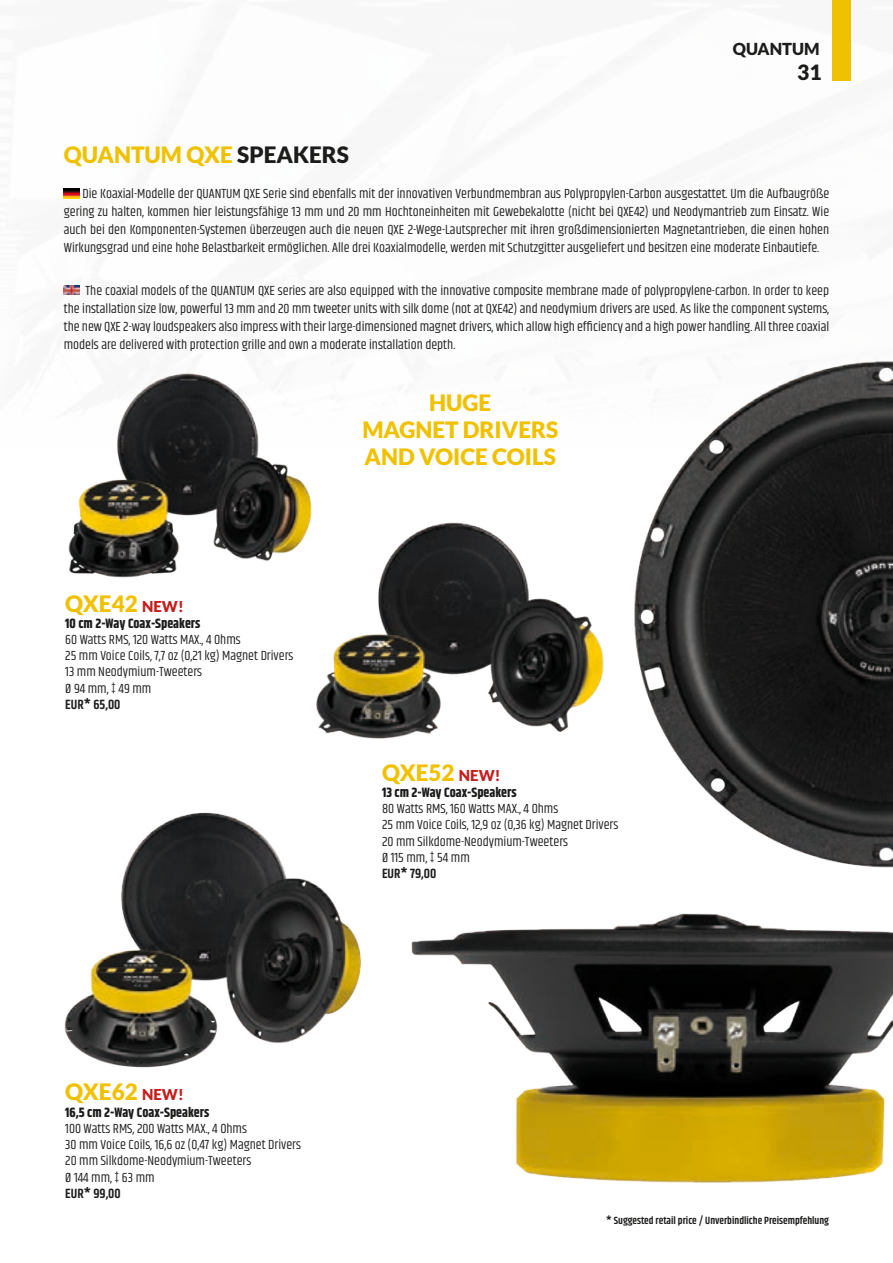
<style>
.page{position:relative;width:893px;height:1263px;background:#fff}
.page>*{position:absolute;margin:0;border:0;box-sizing:border-box;transform-origin:0 0}
.t1{font:900 22.5px/27px "Lato";color:#efc100;text-align:center}
.t2{font:900 21px "Lato";color:#1c1c1b}
.t3{font:900 16.5px "Lato";color:#1c1c1b}
.t4{font:13.5px/16.2px "Khand";color:#1c1c1b}
.t5{font:700 13.5px "Khand";color:#1c1c1b}
.t6{font:600 13.5px "Khand";color:#1c1c1b}
.t7{font:600 10.5px "Khand";color:#1c1c1b}
.s1{color:#1c1c1b}
.s2{font-size:15px;color:#c61d1d}
</style>
<div class="page">
<div style="left:832px;top:0;width:18px;height:81px;background:#efc100"></div>
<img style="left:64px;top:189px;width:16px;height:9px">
<img style="left:64px;top:285px;width:16px;height:10px">
<img style="left:68px;top:373px;width:244px;height:205px">
<img style="left:307px;top:519px;width:297px;height:220px">
<img style="left:411px;top:913px;width:482px;height:270px">
<img style="left:634px;top:361px;width:259px;height:507px">
<img style="left:64px;top:812px;width:297px;height:256px">
<p class="t3" style="left:733px;top:39px;width:88px">QUANTUM</p>
<h1 class="t1" style="left:64px;top:140px;width:287px">QUANTUM QXE <span class="s1">SPEAKERS</span></h1>
<h2 class="t2" style="left:797px;top:60px;width:26px">31</h2>
<p class="t4" style="left:64px;top:185px;width:767px;line-height:18px;text-align:justify;text-indent:19px">Die Koaxial-Modelle der QUANTUM QXE Serie sind ebenfalls mit der innovativen Verbundmembran aus Polypropylen-Carbon ausgestattet. Um die Aufbaugröße gering zu halten, kommen hier leistungsfähige 13 mm und 20 mm Hochtoneinheiten mit Gewebekalotte (nicht bei QXE42) und Neodymantrieb zum Einsatz. Wie auch bei den Komponenten-Systemen überzeugen auch die neuen QXE 2-Wege-Lautsprecher mit ihren großdimensionierten Magnetantrieben, die einen hohen Wirkungsgrad und eine hohe Belastbarkeit ermöglichen. Alle drei Koaxialmodelle, werden mit Schutzgitter ausgeliefert und besitzen eine moderate Einbautiefe.</p>
<p class="t4" style="left:64px;top:282px;width:767px;line-height:18px;text-align:justify;text-indent:22px">The coaxial models of the QUANTUM QXE series are also equipped with the innovative composite membrane made of polypropylene-carbon. In order to keep the installation size low, powerful 13 mm and 20 mm tweeter units with silk dome (not at QXE42) and neodymium drivers are used. As like the component systems, the new QXE 2-way loudspeakers also impress with their large-dimensioned magnet drivers, which allow high efficiency and a high power handling. All three coaxial models are delivered with protection grille and own a moderate installation depth.</p>
<h1 class="t1" style="left:65px;top:589px;width:120px">QXE42 <span class="s2">NEW!</span></h1>
<p class="t5" style="left:65px;top:614px;width:137px">10 cm 2-Way Coax-Speakers</p>
<p class="t4" style="left:65px;top:632px;width:230px">60 Watts RMS, 120 Watts MAX., 4 Ohms<br>25 mm Voice Coils, 7,7 oz (0,21 kg) Magnet Drivers<br>13 mm Neodymium-Tweeters<br>Ø 94 mm, ‡ 49 mm</p>
<p class="t6" style="left:65px;top:695px;width:57px">EUR* 65,00</p>
<h1 class="t1" style="left:362px;top:389px;width:197px">HUGE<br>MAGNET DRIVERS<br>AND VOICE COILS</h1>
<h1 class="t1" style="left:382px;top:759px;width:120px">QXE52 <span class="s2">NEW!</span></h1>
<p class="t5" style="left:382px;top:783px;width:136px">13 cm 2-Way Coax-Speakers</p>
<p class="t4" style="left:382px;top:801px;width:238px">80 Watts RMS, 160 Watts MAX., 4 Ohms<br>25 mm Voice Coils, 12,9 oz (0,36 kg) Magnet Drivers 20 mm Silkdome-Neodymium-Tweeters<br>Ø 115 mm, ‡ 54 mm</p>
<p class="t6" style="left:382px;top:864px;width:56px">EUR* 79,00</p>
<h1 class="t1" style="left:65px;top:1078px;width:120px">QXE62 <span class="s2">NEW!</span></h1>
<p class="t5" style="left:65px;top:1102px;width:146px">16,5 cm 2-Way Coax-Speakers</p>
<p class="t4" style="left:65px;top:1121px;width:237px">100 Watts RMS, 200 Watts MAX., 4 Ohms<br>30 mm Voice Coils, 16,6 oz (0,47 kg) Magnet Drivers 20 mm Silkdome-Neodymium-Tweeters<br>Ø 144 mm, ‡ 63 mm</p>
<p class="t6" style="left:65px;top:1184px;width:57px">EUR* 99,00</p>
<p class="t7" style="left:606px;top:1214px;width:224px">* Suggested retail price / Unverbindliche Preisempfehlung</p>
</div>
